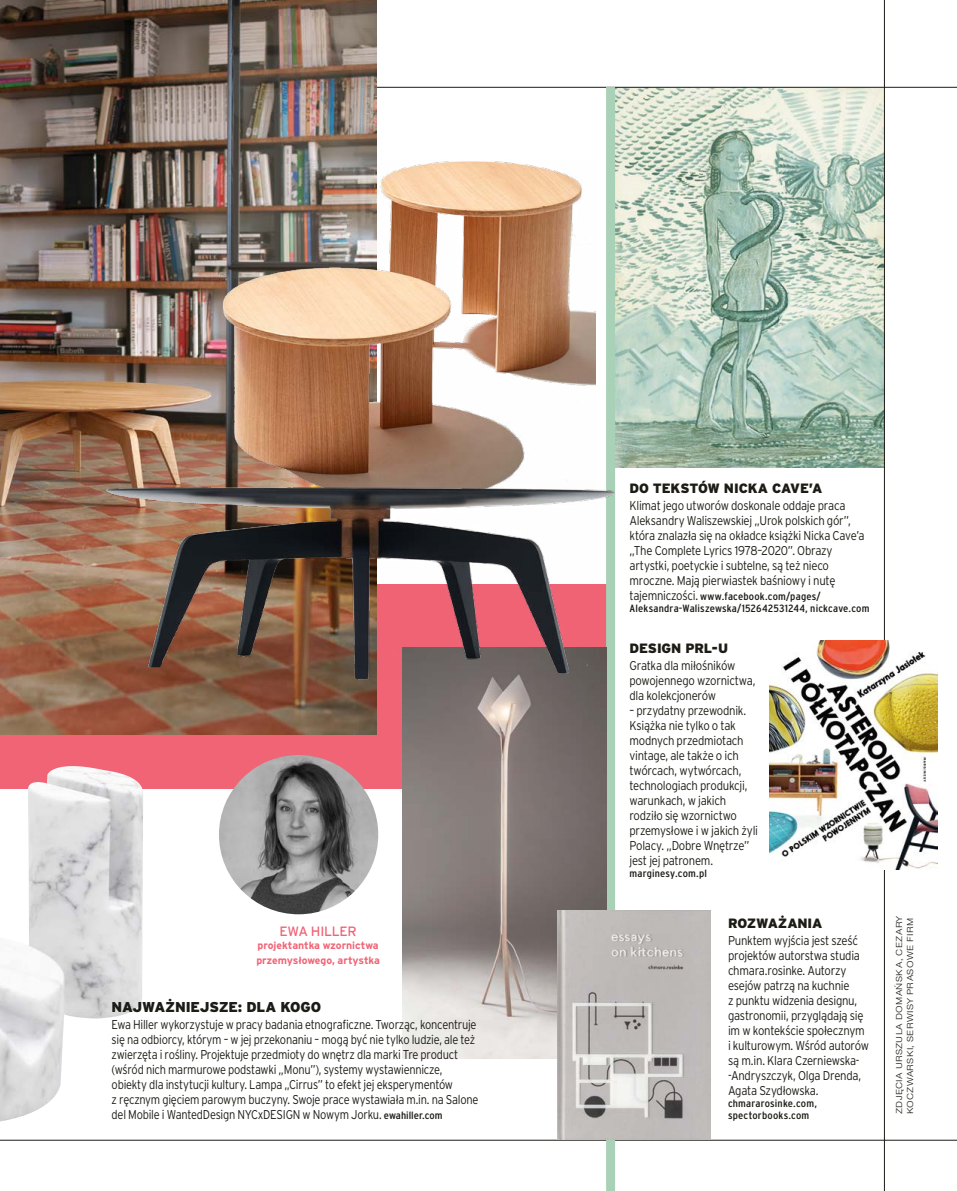
<style>
.page{position:relative;width:957px;height:1191px;background:#fff}
.page>*{position:absolute;margin:0;border:0;box-sizing:border-box;transform-origin:0 0}
.t1{font:900 14.25px "Interstate CE";letter-spacing:-.015em;color:#1c1b15}
.t2{font:900 13.5px "Interstate CE";letter-spacing:-.015em;color:#1c1b15}
.t3{font:13.5px "Interstate CE";letter-spacing:-.025em;color:#f06476}
.t4{font:300 12.75px/15px "Interstate CE";letter-spacing:-.025em;color:#1c1b15;scale:.89 1}
.t5{font:300 12.75px/15px "Interstate CE";letter-spacing:-.025em;color:#1c1b15;scale:.87 1}
.t6{font:condensed 10.5px/12px "Interstate CE";letter-spacing:.015em;color:#1c1b15;scale:1.11 1}
.t7{font:700 10.5px/15px "Interstate CE";letter-spacing:-.01em;color:#f06476}
.t8{font:300 9px/10.8px "Nimbus San TOT";letter-spacing:.03em;color:#1c1b15;scale:1.17 1}
.s1{font-weight:400;font-stretch:condensed;font-size:10.5px}
.s2{font-weight:300;font-stretch:normal;font-size:12.75px}
</style>
<div class="page">
<img style="left:615px;top:88px;width:269px;height:379px">
<hr style="left:0;top:87px;width:957px;height:1px;background:#1c1b15">
<hr style="left:884px;top:0;width:1px;height:1191px;background:#1c1b15">
<div style="left:0;top:585px;width:610px;height:204px;background:#f06476"></div>
<hr style="left:0;top:1140px;width:957px;height:1px;background:#1c1b15">
<div style="left:606px;top:87px;width:9px;height:1104px;background:#a9d1b7"></div>
<img style="left:770px;top:640px;width:167px;height:230px">
<img style="left:0;top:0;width:376px;height:735px">
<img style="left:193px;top:160px;width:402px;height:319px">
<img style="left:402px;top:679px;width:204px;height:379px">
<img style="left:92px;top:479px;width:522px;height:200px">
<img style="left:219px;top:755px;width:159px;height:159px;border-radius:80px">
<img style="left:0;top:766px;width:143px;height:355px">
<img style="left:557px;top:910px;width:153px;height:230px">
<p class="t3" style="left:279px;top:922px;width:79px">EWA HILLER</p>
<p class="t7" style="left:256px;top:938px;width:125px">projektantka wzornictwa przemysłowego, artystka</p>
<p class="t1" style="left:112px;top:997px;width:211px">NAJWAŻNIEJSZE: DLA KOGO</p>
<p class="t5" style="left:112px;top:1017px;width:423px">Ewa Hiller wykorzystuje w pracy badania etnograficzne. Tworząc, koncentruje się na odbiorcy, którym – w jej przekonaniu – mogą być nie tylko ludzie, ale też zwierzęta i rośliny. Projektuje przedmioty do wnętrz dla marki Tre product (wśród nich marmurowe podstawki „Monu”), systemy wystawiennicze, obiekty dla instytucji kultury. Lampa „Cirrus” to efekt jej eksperymentów<br>z ręcznym gięciem parowym buczyny. Swoje prace wystawiała m.in. na Salone del Mobile i WantedDesign NYCxDESIGN w Nowym Jorku. <span class="s1">ewahiller.com</span></p>
<p class="t2" style="left:629px;top:479px;width:194px">DO TEKSTÓW NICKA CAVE’A</p>
<p class="t4" style="left:629px;top:497px;width:266px">Klimat jego utworów doskonale oddaje praca Aleksandry Waliszewskiej „Urok polskich gór”, która znalazła się na okładce książki Nicka Cave’a „The Complete Lyrics 1978–2020”. Obrazy artystki, poetyckie i subtelne, są też nieco mroczne. Mają pierwiastek baśniowy i nutę</p>
<p class="t6" style="left:629px;top:590px;width:218px"><span class="s2">tajemniczości.</span> www.facebook.com/pages/<br>Aleksandra-Waliszewska/152642531244, nickcave.com</p>
<p class="t2" style="left:629px;top:639px;width:100px">DESIGN PRL-U</p>
<p class="t4" style="left:629px;top:658px;width:143px">Gratka dla miłośników powojennego wzornictwa, dla kolekcjonerów</p>
<p class="t4" style="left:629px;top:703px;width:146px">– przydatny przewodnik.<br>Książka nie tylko o tak modnych przedmiotach vintage, ale także o ich twórcach, wytwórcach, technologiach produkcji, warunkach, w jakich rodziło się wzornictwo przemysłowe i w jakich żyli<br>Polacy. „Dobre Wnętrze” jest jej patronem.</p>
<p class="t6" style="left:629px;top:867px;width:71px">marginesy.com.pl</p>
<p class="t2" style="left:728px;top:914px;width:96px">ROZWAŻANIA</p>
<p class="t4" style="left:728px;top:933px;width:160px">Punktem wyjścia jest sześć projektów autorstwa studia chmara.rosinke. Autorzy esejów patrzą na kuchnie<br>z punktu widzenia designu, gastronomii, przyglądają się im w kontekście społecznym i kulturowym. Wśród autorów są m.in. Klara Czerniewska--Andryszczyk, Olga Drenda,<br>Agata Szydłowska.</p>
<p class="t6" style="left:728px;top:1097px;width:82px">chmararosinke.com, spectorbooks.com</p>
<p class="t8" style="left:894px;top:1114px;width:171px;rotate:-90deg">ZDJĘCIA URSZULA DOMAŃSKA, CEZARY<br>KOCZWARSKI, SERWISY PRASOWE FIRM</p>
</div>
